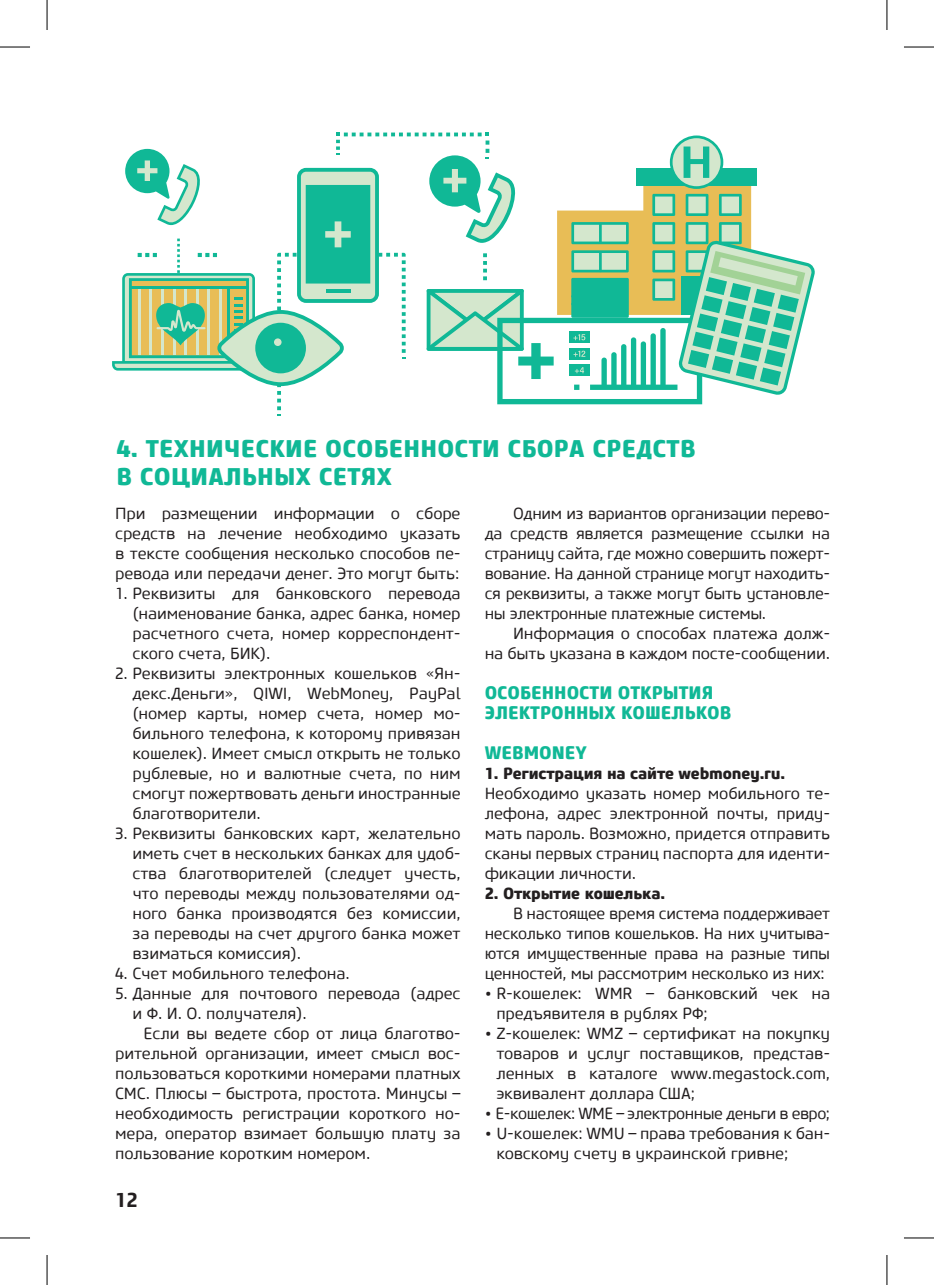
<style>
.page{position:relative;width:934px;height:1285px;background:#fff}
.page>*{position:absolute;margin:0;border:0;box-sizing:border-box;transform-origin:0 0}
.t1{font:800 24px/28px "Core Sans M75";letter-spacing:.01em;color:#10b896}
.t2{font:700 20px "Core Sans M65";color:#231f20}
.t3{font:800 18px/20px "Core Sans M75";color:#10b896}
.t4{font:16px/20px "Core Sans M45";letter-spacing:-.01em;color:#231f20;text-align:justify}
.t5{font:800 16px "Core Sans M75";letter-spacing:-.01em;color:#231f20}
.t6{font:16px "Core Sans M45";letter-spacing:-.03em;color:#231f20}
</style>
<div class="page">
<svg style="left:112px;top:133px;width:703px;height:283px"></svg>
<hr style="left:0;top:47px;width:30px;height:1px;background:#000">
<hr style="left:903px;top:47px;width:30px;height:1px;background:#000">
<hr style="left:0;top:1237px;width:30px;height:1px;background:#000">
<hr style="left:903px;top:1237px;width:30px;height:1px;background:#000">
<hr style="left:47px;top:0;width:1px;height:30px;background:#000">
<hr style="left:47px;top:1255px;width:1px;height:30px;background:#000">
<hr style="left:886px;top:0;width:1px;height:30px;background:#000">
<hr style="left:886px;top:1255px;width:1px;height:30px;background:#000">
<h1 class="t1" style="left:116px;top:435px;width:580px">4. ТЕХНИЧЕСКИЕ ОСОБЕННОСТИ СБОРА СРЕДСТВ<br>В СОЦИАЛЬНЫХ СЕТЯХ</h1>
<p class="t4" style="left:115px;top:504px;width:347px">При размещении информации о сборе средств на лечение необходимо указать в тексте сообщения несколько способов пе&shy;ревода или передачи денег. Это могут быть:</p>
<p class="t4" style="left:132px;top:584px;width:329px;text-indent:-17px">1. Реквизиты для банковского перевода (наименование банка, адрес банка, номер расчетного счета, номер корреспондент&shy;ского счета, БИК).</p>
<p class="t4" style="left:132px;top:664px;width:329px;text-indent:-17px">2. Реквизиты электронных кошельков «Ян&shy;декс.Деньги», QIWI, WebMoney, PayPal (номер карты, номер счета, номер мо&shy;бильного телефона, к которому привязан кошелек). Имеет смысл открыть не только рублевые, но и валютные счета, по ним смогут пожертвовать деньги иностранные благотворители.</p>
<p class="t4" style="left:132px;top:824px;width:329px;text-indent:-17px">3. Реквизиты банковских карт, желательно иметь счет в нескольких банках для удоб&shy;ства благотворителей (следует учесть, что переводы между пользователями од&shy;ного банка производятся без комиссии, за переводы на счет другого банка может взиматься комиссия).</p>
<p class="t4" style="left:115px;top:964px;width:236px">4. Счет мобильного телефона.</p>
<p class="t4" style="left:132px;top:984px;width:329px;text-indent:-17px">5. Данные для почтового перевода (адрес и Ф. И. О. получателя).</p>
<p class="t4" style="left:115px;top:1024px;width:347px;text-indent:28px">Если вы ведете сбор от лица благотво&shy;рительной организации, имеет смысл вос&shy;пользоваться короткими номерами платных СМС. Плюсы – быстрота, простота. Минусы – необходимость регистрации короткого но&shy;мера, оператор взимает большую плату за пользование коротким номером.</p>
<p class="t4" style="left:484px;top:504px;width:347px;text-indent:28px">Одним из вариантов организации перево&shy;да средств является размещение ссылки на страницу сайта, где можно совершить пожерт&shy;вование. На данной странице могут находить&shy;ся реквизиты, а также могут быть установле&shy;ны электронные платежные системы.</p>
<p class="t4" style="left:484px;top:624px;width:347px;text-align:right">Информация о способах платежа долж-<br>на быть указана в каждом посте-сообщении.</p>
<p class="t3" style="left:484px;top:683px;width:248px">ОСОБЕННОСТИ ОТКРЫТИЯ<br>ЭЛЕКТРОННЫХ КОШЕЛЬКОВ</p>
<p class="t3" style="left:484px;top:743px;width:104px">WEBMONEY</p>
<p class="t5" style="left:484px;top:763px;width:302px">1. Регистрация на сайте webmoney.ru.</p>
<p class="t4" style="left:484px;top:784px;width:347px">Необходимо указать номер мобильного те&shy;лефона, адрес электронной почты, приду&shy;мать пароль. Возможно, придется отправить сканы первых страниц паспорта для иденти&shy;фикации личности.</p>
<p class="t5" style="left:484px;top:883px;width:182px">2. Открытие кошелька.</p>
<p class="t4" style="left:484px;top:904px;width:347px;text-indent:28px">В настоящее время система поддерживает несколько типов кошельков. На них учитыва&shy;ются имущественные права на разные типы ценностей, мы рассмотрим несколько из них:</p>
<p class="t4" style="left:496px;top:984px;width:335px;text-indent:-12px">• R-кошелек: WMR – банковский чек на предъявителя в рублях РФ;</p>
<p class="t4" style="left:496px;top:1024px;width:335px;text-indent:-12px">• Z-кошелек: WMZ – сертификат на покупку товаров и услуг поставщиков, представ&shy;ленных в каталоге www.megastock.com, эквивалент доллара США;</p>
<p class="t6" style="left:484px;top:1104px;width:347px">• E-кошелек: WME – электронные деньги в евро;</p>
<p class="t4" style="left:496px;top:1124px;width:335px;text-indent:-12px">• U-кошелек: WMU – права требования к бан&shy;ковскому счету в украинской гривне;</p>
<p class="t2" style="left:115px;top:1186px;width:24px">12</p>
</div>
